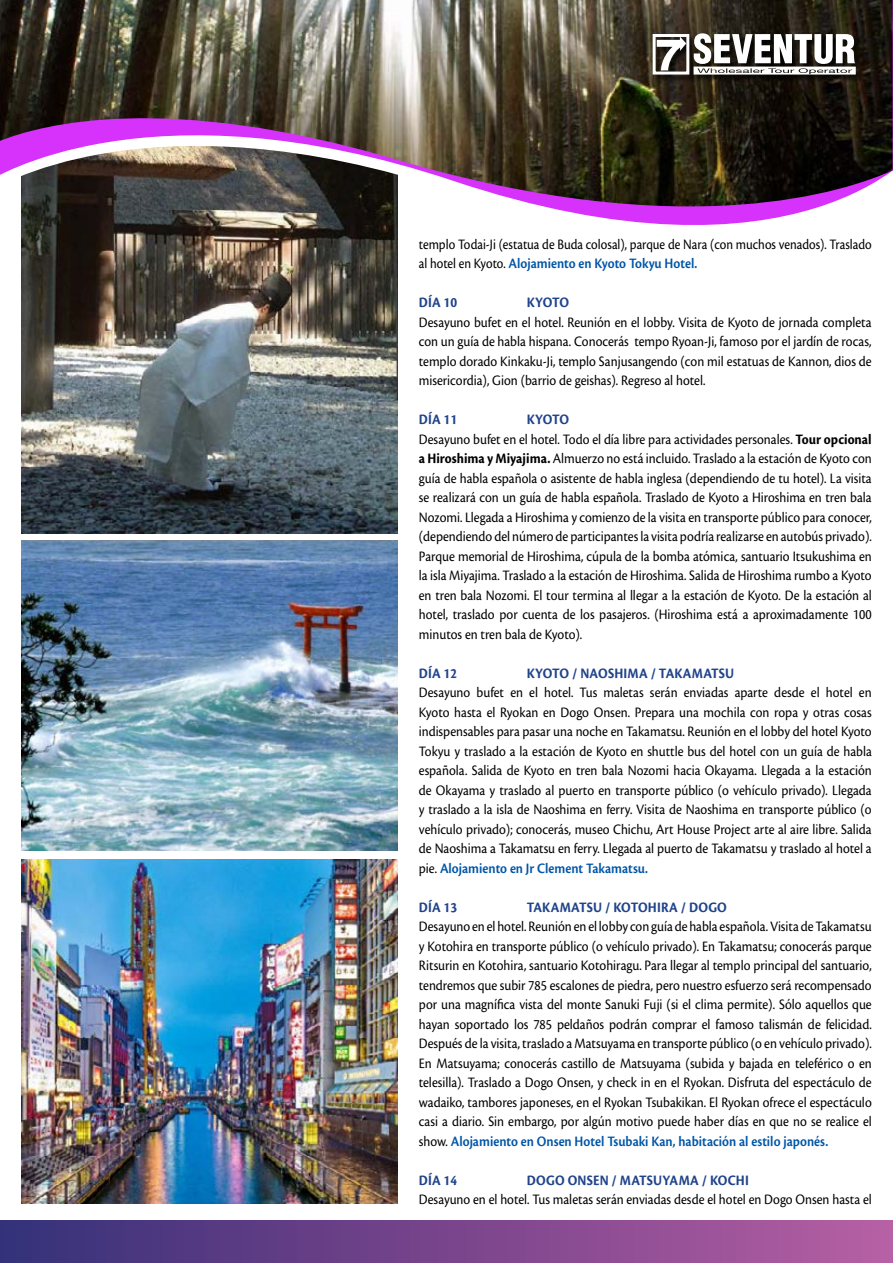
<style>
.page{position:relative;width:893px;height:1263px;background:#fff}
.page>*{position:absolute;margin:0;border:0;box-sizing:border-box;transform-origin:0 0}
.t1{font:15px/19.5px "Cronos Pro";color:#000;text-align:justify;scale:.9 1}
.t2{font:15px/19.5px "Cronos Pro";color:#000;scale:.87 1}
.t3{font:700 15px "Cronos Pro";letter-spacing:.01em;color:#20438b;scale:.9 1}
.s1{font-weight:600;color:#0055a7}
.s2{font-weight:700;color:#20438b}
.s3{font-weight:700}
</style>
<div class="page">
<img style="left:21px;top:307px;width:377px;height:227px">
<img style="left:21px;top:540px;width:377px;height:310px">
<svg style="left:21px;top:296px;width:377px;height:11px;background:#4a423a"></svg>
<svg style="left:21px;top:246px;width:377px;height:50px;background:#4f463b"></svg>
<img style="left:0;top:0;width:893px;height:246px">
<div style="left:653px;top:34px;width:211px;height:49px;background:#000;opacity:.77"></div>
<div style="left:653px;top:34px;width:36px;height:41px;border:3px solid #fff"></div>
<svg style="left:657px;top:37px;width:29px;height:33px"></svg>
<svg style="left:694px;top:33px;width:162px;height:42px"></svg>
<img style="left:21px;top:859px;width:377px;height:344px">
<div style="left:0;top:1220px;width:893px;height:43px;background:linear-gradient(to right,#362f78,#b85da2)"></div>
<p class="t2" style="left:419px;top:234px;width:522px">templo Todai-Ji (estatua de Buda colosal), parque de Nara (con muchos venados). Traslado al hotel en Kyoto. <span class="s1">Alojamiento en Kyoto Tokyu Hotel.</span></p>
<p class="t3" style="left:419px;top:294px;width:73px">DÍA 10 K</p>
<p class="t3" style="left:535px;top:294px;width:39px">YOTO</p>
<p class="t1" style="left:419px;top:312px;width:505px">Desayuno bufet en el hotel. Reunión en el lobby. Visita de Kyoto de jornada completa con un guía de habla hispana. Conocerás tempo Ryoan-Ji, famoso por el jardín de rocas, templo dorado Kinkaku-Ji, templo Sanjusangendo (con mil estatuas de Kannon, dios de misericordia), Gion (barrio de geishas). Regreso al hotel.</p>
<p class="t3" style="left:419px;top:411px;width:44px">DÍA 11</p>
<p class="t1" style="left:419px;top:410px;width:505px;text-align:left;text-indent:108px"><span class="s2">KYOTO<br></span>Desayuno bufet en el hotel. Todo el día libre para actividades personales. <span class="s3">TOUR OPCIONAL A HIROSHIMA Y MIYAJIMA.</span> Almuerzo no está incluido. Traslado a la estación de Kyoto con guía de habla española o asistente de habla inglesa (dependiendo de tu hotel). La visita se realizará con un guía de habla española. Traslado de Kyoto a Hiroshima en tren bala Nozomi. Llegada a Hiroshima y comienzo de la visita en transporte público para conocer, (dependiendo del número de participantes la visita podría realizarse en autobús privado).<br>Parque memorial de Hiroshima, cúpula de la bomba atómica, santuario Itsukushima en la isla Miyajima. Traslado a la estación de Hiroshima. Salida de Hiroshima rumbo a Kyoto en tren bala Nozomi. El tour termina al llegar a la estación de Kyoto. De la estación al hotel, traslado por cuenta de los pasajeros. (Hiroshima está a aproximadamente 100 minutos en tren bala de Kyoto).</p>
<p class="t3" style="left:419px;top:664px;width:73px">DÍA 12 K</p>
<p class="t3" style="left:535px;top:664px;width:223px">YOTO / NAOSHIMA / TAKAMATSU</p>
<p class="t1" style="left:419px;top:683px;width:505px">Desayuno bufet en el hotel. Tus maletas serán enviadas aparte desde el hotel en Kyoto hasta el Ryokan en Dogo Onsen. Prepara una mochila con ropa y otras cosas indispensables para pasar una noche en Takamatsu. Reunión en el lobby del hotel Kyoto Tokyu y traslado a la estación de Kyoto en shuttle bus del hotel con un guía de habla española. Salida de Kyoto en tren bala Nozomi hacia Okayama. Llegada a la estación de Okayama y traslado al puerto en transporte público (o vehículo privado). Llegada y traslado a la isla de Naoshima en ferry. Visita de Naoshima en transporte público (o vehículo privado); conocerás, museo Chichu, Art House Project arte al aire libre. Salida de Naoshima a Takamatsu en ferry. Llegada al puerto de Takamatsu y traslado al hotel a pie. <span class="s1">Alojamiento en Jr Clement Takamatsu.</span></p>
<p class="t3" style="left:419px;top:898px;width:73px">DÍA 13 T</p>
<p class="t3" style="left:534px;top:898px;width:216px">AKAMATSU / KOTOHIRA / DOGO</p>
<p class="t1" style="left:419px;top:917px;width:505px">Desayuno en el hotel. Reunión en el lobby con guía de habla española. Visita de Takamatsu y Kotohira en transporte público (o vehículo privado). En Takamatsu; conocerás parque Ritsurin en Kotohira, santuario Kotohiragu. Para llegar al templo principal del santuario, tendremos que subir 785 escalones de piedra, pero nuestro esfuerzo será recompensado por una magnífica vista del monte Sanuki Fuji (si el clima permite). Sólo aquellos que hayan soportado los 785 peldaños podrán comprar el famoso talismán de felicidad.<br>Después de la visita, traslado a Matsuyama en transporte público (o en vehículo privado).<br>En Matsuyama; conocerás castillo de Matsuyama (subida y bajada en teleférico o en telesilla). Traslado a Dogo Onsen, y check in en el Ryokan. Disfruta del espectáculo de wadaiko, tambores japoneses, en el Ryokan Tsubakikan. El Ryokan ofrece el espectáculo casi a diario. Sin embargo, por algún motivo puede haber días en que no se realice el show. <span class="s1">Alojamiento en Onsen Hotel Tsubaki Kan, habitación al estilo japonés.</span></p>
<p class="t3" style="left:419px;top:1171px;width:73px">DÍA 14 D</p>
<p class="t3" style="left:536px;top:1171px;width:238px">OGO ONSEN / MATSUYAMA / KOCHI</p>
<p class="t1" style="left:419px;top:1190px;width:505px">Desayuno en el hotel. Tus maletas serán enviadas desde el hotel en Dogo Onsen hasta el</p>
</div>
